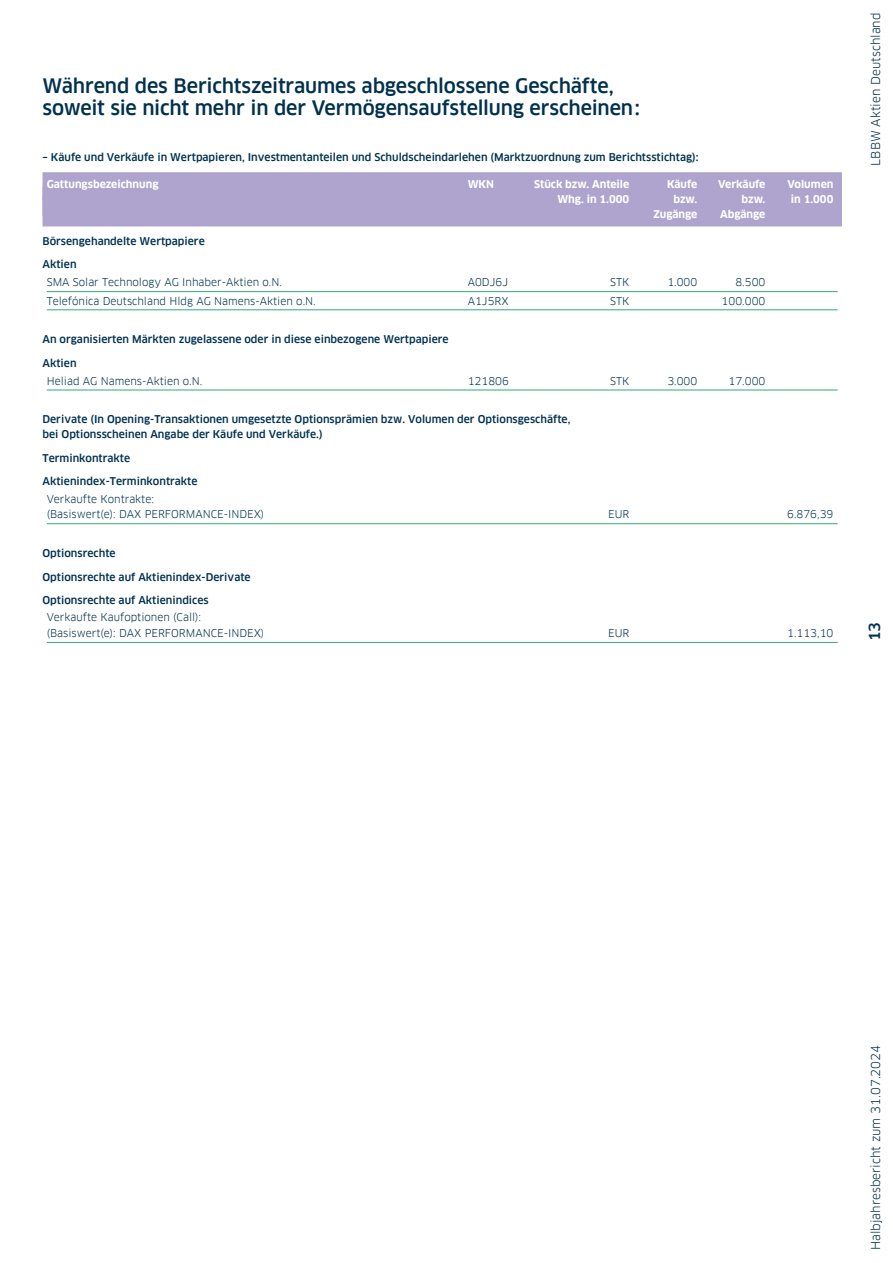
<style>
.page{position:relative;width:893px;height:1263px;background:#fff}
.page>*{position:absolute;margin:0;border:0;box-sizing:border-box;transform-origin:0 0}
.t1{font:500 19.5px "Clanfor LBBW";letter-spacing:-.01em;color:#00314e}
.t2{font:500 15px "Clanfor LBBW";color:#00314e}
.t3{font:12px "Clanfor LBBW";color:#00314e}
.t4{font:500 10.5px/15px "Clanfor LBBW";color:#00314e}
.t5{font:10.5px/15.9px "Clanfor LBBW";color:#00314e}
.t6{font:700 10.5px "Clanfor LBBW";color:#fff}
</style>
<div class="page">
<div style="left:43px;top:172px;width:799px;height:29px;background:#aea4cd"></div>
<div style="left:43px;top:196px;width:799px;height:30px;background:#aea4cd"></div>
<hr style="left:47px;top:291px;width:791px;height:1px;background:#32ab76">
<hr style="left:47px;top:310px;width:791px;height:1px;background:#32ab76">
<hr style="left:47px;top:390px;width:791px;height:1px;background:#32ab76">
<hr style="left:47px;top:523px;width:791px;height:1px;background:#32ab76">
<hr style="left:47px;top:642px;width:791px;height:1px;background:#32ab76">
<h1 class="t1" style="left:43px;top:74px;width:573px">Während des Berichtszeitraumes abgeschlossene Geschäfte,</h1>
<h1 class="t1" style="left:43px;top:96px;width:599px">soweit sie nicht mehr in der Vermögensaufstellung erscheinen:</h1>
<p class="t4" style="left:43px;top:150px;width:657px">– Käufe und Verkäufe in Wertpapieren, Investmentanteilen und Schuldscheindarlehen (Marktzuordnung zum Berichtsstichtag):</p>
<p class="t6" style="left:47px;top:178px;width:113px">Gattungsbezeichnung</p>
<p class="t6" style="left:468px;top:178px;width:28px">WKN</p>
<p class="t6" style="left:534px;top:178px;width:97px">Stück bzw. Anteile</p>
<p class="t6" style="left:667px;top:178px;width:32px">Käufe</p>
<p class="t6" style="left:718px;top:178px;width:49px">Verkäufe</p>
<p class="t6" style="left:787px;top:178px;width:47px">Volumen</p>
<p class="t6" style="left:557px;top:193px;width:73px">Whg. in 1.000</p>
<p class="t6" style="left:673px;top:193px;width:25px">bzw.</p>
<p class="t6" style="left:741px;top:193px;width:25px">bzw.</p>
<p class="t6" style="left:791px;top:193px;width:44px">in 1.000</p>
<p class="t6" style="left:653px;top:208px;width:45px">Zugänge</p>
<p class="t6" style="left:720px;top:208px;width:47px">Abgänge</p>
<p class="t4" style="left:42px;top:234px;width:164px">Börsengehandelte Wertpapiere</p>
<p class="t4" style="left:42px;top:257px;width:36px">Aktien</p>
<p class="t5" style="left:47px;top:275px;width:237px">SMA Solar Technology AG Inhaber-Aktien o.N.</p>
<p class="t5" style="left:468px;top:275px;width:42px">A0DJ6J</p>
<p class="t5" style="left:610px;top:275px;width:21px">STK</p>
<p class="t5" style="left:667px;top:275px;width:32px">1.000</p>
<p class="t5" style="left:735px;top:275px;width:32px">8.500</p>
<p class="t5" style="left:47px;top:293px;width:270px">Telefónica Deutschland Hldg AG Namens-Aktien o.N.</p>
<p class="t5" style="left:468px;top:293px;width:42px">A1J5RX</p>
<p class="t5" style="left:610px;top:293px;width:21px">STK</p>
<p class="t5" style="left:722px;top:293px;width:45px">100.000</p>
<p class="t4" style="left:42px;top:332px;width:408px">An organisierten Märkten zugelassene oder in diese einbezogene Wertpapiere</p>
<p class="t4" style="left:42px;top:355px;width:36px">Aktien</p>
<p class="t5" style="left:47px;top:373px;width:157px">Heliad AG Namens-Aktien o.N.</p>
<p class="t5" style="left:468px;top:373px;width:43px">121806</p>
<p class="t5" style="left:610px;top:373px;width:21px">STK</p>
<p class="t5" style="left:667px;top:373px;width:32px">3.000</p>
<p class="t5" style="left:728px;top:373px;width:38px">17.000</p>
<p class="t4" style="left:42px;top:412px;width:529px">Derivate (In Opening-Transaktionen umgesetzte Optionsprämien bzw. Volumen der Optionsgeschäfte, bei Optionsscheinen Angabe der Käufe und Verkäufe.)</p>
<p class="t4" style="left:42px;top:451px;width:89px">Terminkontrakte</p>
<p class="t4" style="left:42px;top:474px;width:157px">Aktienindex-Terminkontrakte</p>
<p class="t5" style="left:47px;top:491px;width:219px">Verkaufte Kontrakte:<br>(Basiswert(e): DAX PERFORMANCE-INDEX)</p>
<p class="t5" style="left:608px;top:507px;width:23px">EUR</p>
<p class="t5" style="left:787px;top:507px;width:48px">6.876,39</p>
<p class="t4" style="left:42px;top:546px;width:75px">Optionsrechte</p>
<p class="t4" style="left:42px;top:569px;width:210px">Optionsrechte auf Aktienindex-Derivate</p>
<p class="t4" style="left:42px;top:593px;width:168px">Optionsrechte auf Aktienindices</p>
<p class="t5" style="left:47px;top:609px;width:219px">Verkaufte Kaufoptionen (Call): (Basiswert(e): DAX PERFORMANCE-INDEX)</p>
<p class="t5" style="left:608px;top:625px;width:23px">EUR</p>
<p class="t5" style="left:787px;top:625px;width:48px">1.113,10</p>
<p class="t3" style="left:869px;top:165px;width:154px;rotate:-90deg">LBBW Aktien Deutschland</p>
<h2 class="t2" style="left:866px;top:641px;width:21px;rotate:-90deg">13</h2>
<p class="t3" style="left:869px;top:1250px;width:207px;rotate:-90deg">Halbjahresbericht zum 31.07.2024</p>
</div>
